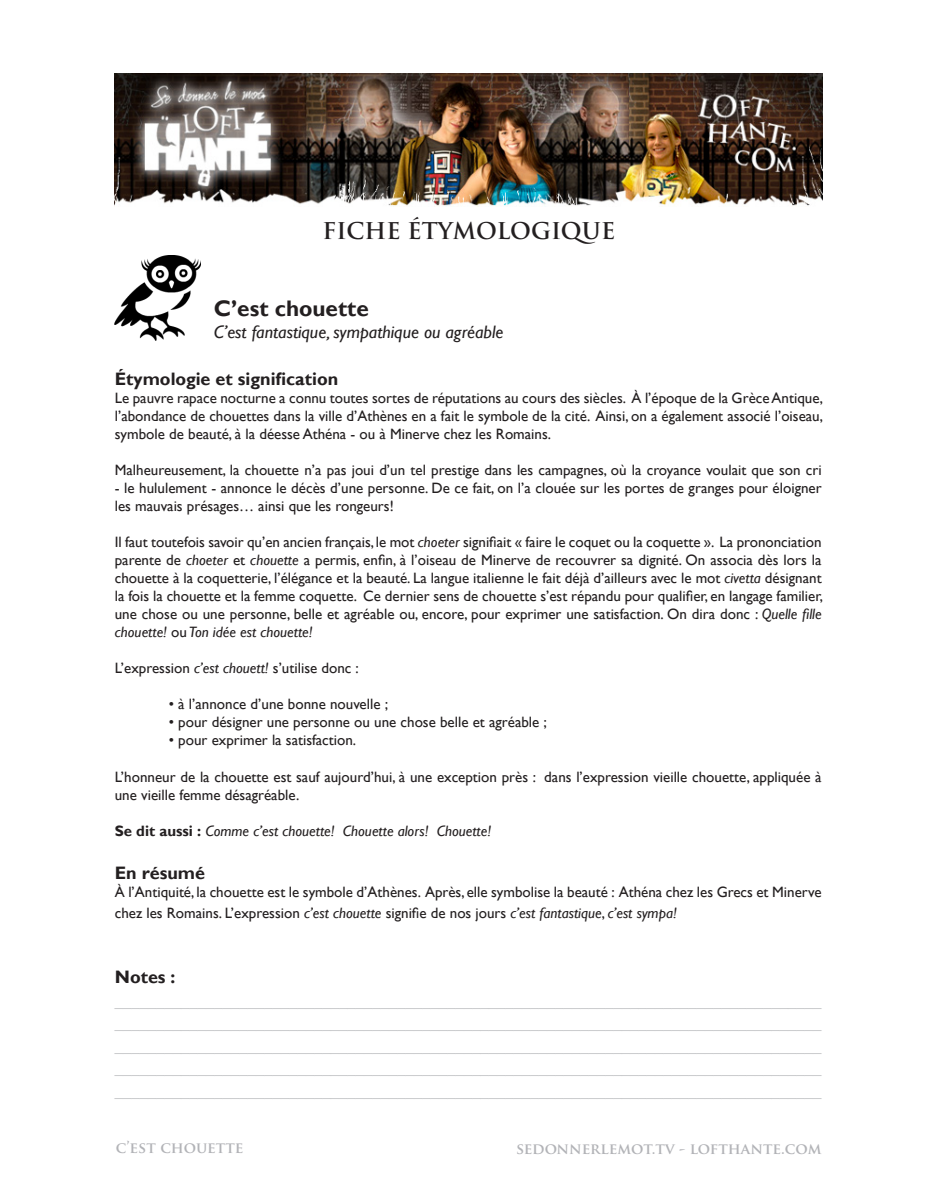
<style>
.page{position:relative;width:932px;height:1202px;background:#fff}
.page>*{position:absolute;margin:0;border:0;box-sizing:border-box;transform-origin:0 0}
.t1{font:700 22.5px "Trajan Pro";color:#231f20}
.t2{font:700 22.5px "Gill Sans";color:#231f20}
.t3{font:700 18px "Gill Sans";color:#231f20}
.t4{font:italic 18px "Gill Sans";color:#231f20}
.t5{font:15px/18px "Gill Sans";color:#231f20}
.t6{font:15px/22.5px "Gill Sans";color:#c7c8ca;text-align:justify}
.t7{font:italic 15px "Gill Sans";color:#231f20}
.t8{font:700 15px "Trajan Pro";color:#b2b3b7}
.s1{font-style:italic}
.s2{font-weight:700;font-style:normal}
</style>
<div class="page">
<img style="left:114px;top:74px;width:709px;height:132px">
<img style="left:115px;top:256px;width:85px;height:84px">
<p class="t1" style="left:322px;top:217px;width:294px">FICHE ÉTYMOLOGIQUE</p>
<p class="t2" style="left:214px;top:295px;width:156px">C’est chouette</p>
<p class="t4" style="left:214px;top:321px;width:291px">C’est fantastique, sympathique ou agréable</p>
<p class="t3" style="left:115px;top:368px;width:225px">Étymologie et signification</p>
<p class="t5" style="left:115px;top:389px;width:709px;text-align:justify">Le pauvre rapace nocturne a connu toutes sortes de réputations au cours des siècles. À l’époque de la Grèce Antique, l’abondance de chouettes dans la ville d’Athènes en a fait le symbole de la cité. Ainsi, on a également associé l’oiseau, symbole de beauté, à la déesse Athéna - ou à Minerve chez les Romains.</p>
<p class="t5" style="left:115px;top:461px;width:708px">Malheureusement, la chouette n’a pas joui d’un tel prestige dans les campagnes, où la croyance voulait que son cri</p>
<p class="t5" style="left:115px;top:479px;width:708px">- le hululement - annonce le décès d’une personne. De ce fait, on l’a clouée sur les portes de granges pour éloigner les mauvais présages… ainsi que les rongeurs!</p>
<p class="t5" style="left:115px;top:533px;width:709px;text-align:justify">Il faut toutefois savoir qu’en ancien français, le mot <span class="s1">choeter</span> signifiait « faire le coquet ou la coquette ». La prononciation parente de <span class="s1">choeter</span> et <span class="s1">chouette</span> a permis, enfin, à l’oiseau de Minerve de recouvrer sa dignité. On associa dès lors la chouette à la coquetterie, l’élégance et la beauté. La langue italienne le fait déjà d’ailleurs avec le mot <span class="s1">civetta</span> désignant la fois la chouette et la femme coquette. Ce dernier sens de chouette s’est répandu pour qualifier, en langage familier, une chose ou une personne, belle et agréable ou, encore, pour exprimer une satisfaction. On dira donc : <span class="s1">Quelle fille chouette!</span> ou <span class="s1">Ton idée est chouette!</span></p>
<p class="t5" style="left:115px;top:659px;width:246px">L’expression <span class="s1">c’est chouett!</span> s’utilise donc :</p>
<p class="t5" style="left:169px;top:695px;width:221px">• à l’annonce d’une bonne nouvelle ;</p>
<p class="t5" style="left:169px;top:713px;width:380px">• pour désigner une personne ou une chose belle et agréable ;</p>
<p class="t5" style="left:169px;top:731px;width:189px">• pour exprimer la satisfaction.</p>
<p class="t5" style="left:115px;top:767px;width:708px">L’honneur de la chouette est sauf aujourd’hui, à une exception près : dans l’expression vieille chouette, appliquée à une vieille femme désagréable.</p>
<p class="t7" style="left:115px;top:821px;width:378px"><span class="s2">Se dit aussi :</span> Comme c’est chouette! Chouette alors! Chouette!</p>
<p class="t3" style="left:115px;top:861px;width:92px">En résumé</p>
<p class="t5" style="left:115px;top:881px;width:708px;line-height:21.6px">À l’Antiquité, la chouette est le symbole d’Athènes. Après, elle symbolise la beauté : Athéna chez les Grecs et Minerve chez les Romains. L’expression <span class="s1">c’est chouette</span> signifie de nos jours <span class="s1">c’est fantastique</span>, <span class="s1">c’est sympa!</span></p>
<p class="t3" style="left:115px;top:966px;width:62px">Notes :</p>
<p class="t6" style="left:115px;top:989px;width:708px">_____________________________________________________________________________________ _____________________________________________________________________________________ _____________________________________________________________________________________ _____________________________________________________________________________________ _____________________________________________________________________________________</p>
<p class="t8" style="left:116px;top:1138px;width:129px">c’est chouette</p>
<p class="t8" style="left:516px;top:1138px;width:307px">sedonnerlemot.tv - lofthante.com</p>
</div>
